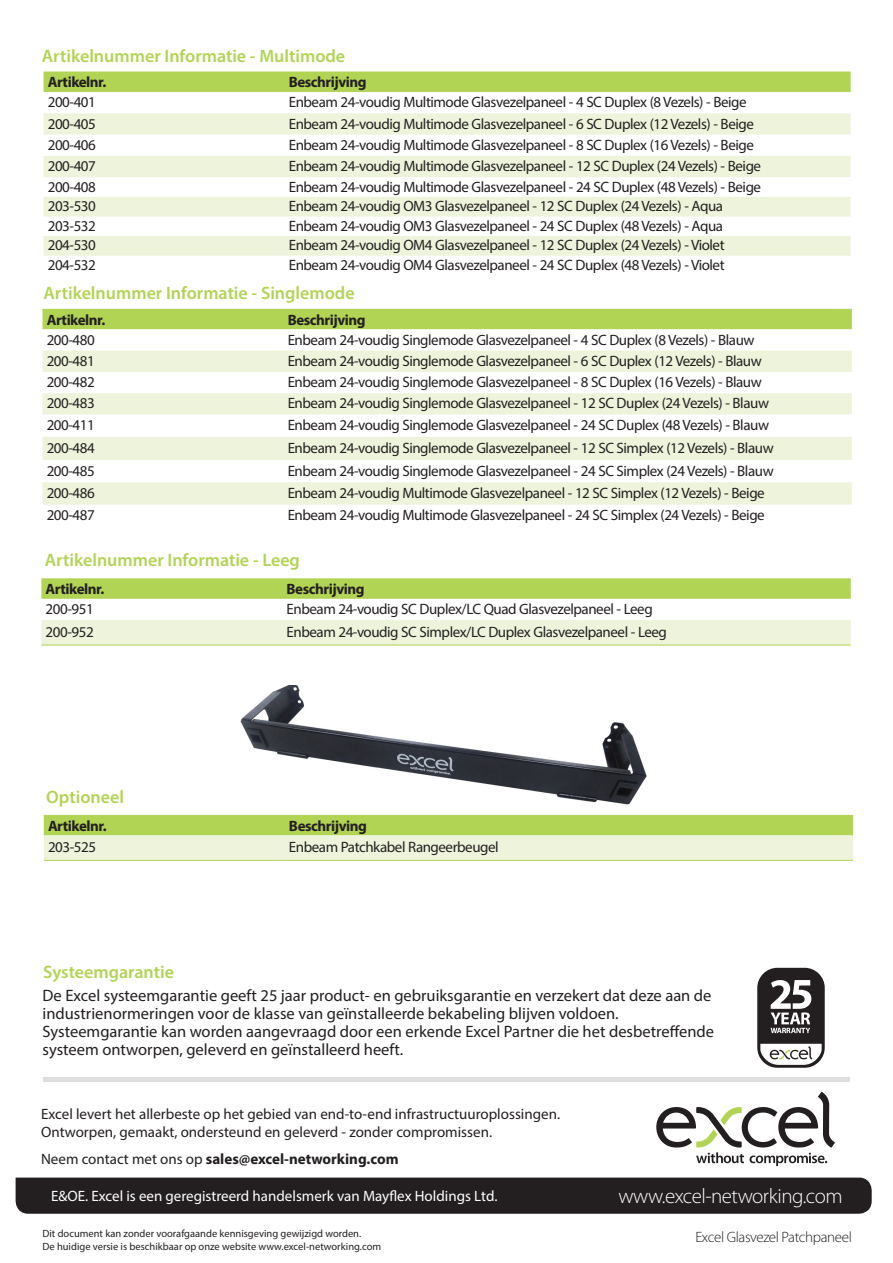
<style>
.page{position:relative;width:893px;height:1263px;background:#fff}
.page>*{position:absolute;margin:0;border:0;box-sizing:border-box;transform-origin:0 0}
.t1{font:300 21px "Myriad Pro";letter-spacing:-.025em;color:#fff}
.Intro_Body_copy{font:600 18px "Myriad Pro";color:#b2d454}
.Body_copy{font:16.5px/18px "Myriad Pro";color:#231f20}
.myriad_table_light{font:15px "Myriad Pro";letter-spacing:-.03em;color:#231f20}
.myriad_table_light-2{font:15px/18px "Myriad Pro";color:#231f20}
.myriad_table_light-3{font:700 15px "Myriad Pro";letter-spacing:-.03em;color:#231f20}
.t2{font:15px "Myriad Pro";color:#fff}
.myriad_table_light-4{font:700 15px "Myriad Pro";color:#231f20}
.t3{font:300 15px "Myriad Pro";letter-spacing:-.025em;color:#231f20}
.t4{font:10.5px/13px "Myriad Pro";color:#231f20}
.s1{font-weight:400}
</style>
<div class="page">
<div style="left:16px;top:1177px;width:856px;height:37px;background:#231f20"></div>
<div style="left:43px;top:1076px;width:807px;height:5px;background:#dddee0"></div>
<svg style="left:656px;top:1092px;width:179px;height:74px"></svg>
<svg style="left:757px;top:968px;width:68px;height:100px"></svg>
<div style="left:44px;top:72px;width:807px;height:20px;background:#b2d454"></div>
<svg style="left:44px;top:113px;width:807px;height:143px;fill:#edf4db"></svg>
<div style="left:42px;top:309px;width:810px;height:20px;background:#b2d454"></div>
<svg style="left:42px;top:329px;width:810px;height:22px"></svg>
<svg style="left:42px;top:351px;width:810px;height:154px;fill:#edf4db"></svg>
<svg style="left:41px;top:578px;width:810px;height:67px"></svg>
<hr style="left:41px;top:645px;width:241px;height:1px;background:#b2d454">
<hr style="left:282px;top:645px;width:569px;height:1px;background:#b2d454">
<img style="left:240px;top:685px;width:407px;height:120px">
<svg style="left:44px;top:815px;width:809px;height:45px;background:#d2e59e"></svg>
<hr style="left:44px;top:860px;width:241px;height:1px;background:#b2d454">
<hr style="left:285px;top:860px;width:568px;height:1px;background:#b2d454">
<p class="Intro_Body_copy" style="left:42px;top:44px;width:305px">Artikelnummer Informatie ‐ Multimode</p>
<p class="myriad_table_light-3" style="left:48px;top:73px;width:60px">Artikelnr.</p>
<p class="myriad_table_light-3" style="left:289px;top:73px;width:79px">Beschrijving</p>
<p class="myriad_table_light" style="left:48px;top:93px;width:50px">200‐401</p>
<p class="myriad_table_light" style="left:289px;top:93px;width:459px">Enbeam 24-voudig Multimode Glasvezelpaneel ‐ 4 SC Duplex (8 Vezels) - Beige</p>
<p class="myriad_table_light" style="left:48px;top:114px;width:50px">200‐405</p>
<p class="myriad_table_light" style="left:289px;top:114px;width:467px">Enbeam 24-voudig Multimode Glasvezelpaneel ‐ 6 SC Duplex (12 Vezels) - Beige</p>
<p class="myriad_table_light" style="left:48px;top:136px;width:50px">200‐406</p>
<p class="myriad_table_light" style="left:289px;top:136px;width:467px">Enbeam 24-voudig Multimode Glasvezelpaneel ‐ 8 SC Duplex (16 Vezels) - Beige</p>
<p class="myriad_table_light" style="left:48px;top:157px;width:50px">200‐407</p>
<p class="myriad_table_light" style="left:289px;top:157px;width:474px">Enbeam 24-voudig Multimode Glasvezelpaneel ‐ 12 SC Duplex (24 Vezels) - Beige</p>
<p class="myriad_table_light" style="left:48px;top:177px;width:50px">200‐408</p>
<p class="myriad_table_light" style="left:289px;top:177px;width:474px">Enbeam 24-voudig Multimode Glasvezelpaneel ‐ 24 SC Duplex (48 Vezels) - Beige</p>
<p class="myriad_table_light" style="left:48px;top:197px;width:50px">203-530</p>
<p class="myriad_table_light" style="left:289px;top:197px;width:436px">Enbeam 24-voudig OM3 Glasvezelpaneel ‐ 12 SC Duplex (24 Vezels) - Aqua</p>
<p class="myriad_table_light" style="left:48px;top:217px;width:50px">203-532</p>
<p class="myriad_table_light" style="left:289px;top:217px;width:436px">Enbeam 24-voudig OM3 Glasvezelpaneel ‐ 24 SC Duplex (48 Vezels) - Aqua</p>
<p class="myriad_table_light" style="left:48px;top:236px;width:50px">204-530</p>
<p class="myriad_table_light" style="left:289px;top:236px;width:437px">Enbeam 24-voudig OM4 Glasvezelpaneel ‐ 12 SC Duplex (24 Vezels) - Violet</p>
<p class="myriad_table_light" style="left:48px;top:256px;width:50px">204-532</p>
<p class="myriad_table_light" style="left:289px;top:256px;width:437px">Enbeam 24-voudig OM4 Glasvezelpaneel ‐ 24 SC Duplex (48 Vezels) - Violet</p>
<p class="Intro_Body_copy" style="left:44px;top:282px;width:313px">Artikelnummer Informatie ‐ Singlemode</p>
<p class="myriad_table_light-3" style="left:47px;top:310px;width:60px">Artikelnr.</p>
<p class="myriad_table_light-3" style="left:288px;top:310px;width:79px">Beschrijving</p>
<p class="myriad_table_light" style="left:47px;top:330px;width:50px">200‐480</p>
<p class="myriad_table_light" style="left:288px;top:330px;width:468px">Enbeam 24-voudig Singlemode Glasvezelpaneel ‐ 4 SC Duplex (8 Vezels) - Blauw</p>
<p class="myriad_table_light" style="left:47px;top:352px;width:50px">200‐481</p>
<p class="myriad_table_light" style="left:288px;top:352px;width:476px">Enbeam 24-voudig Singlemode Glasvezelpaneel ‐ 6 SC Duplex (12 Vezels) - Blauw</p>
<p class="myriad_table_light" style="left:47px;top:373px;width:50px">200‐482</p>
<p class="myriad_table_light" style="left:288px;top:373px;width:476px">Enbeam 24-voudig Singlemode Glasvezelpaneel ‐ 8 SC Duplex (16 Vezels) - Blauw</p>
<p class="myriad_table_light" style="left:47px;top:394px;width:50px">200‐483</p>
<p class="myriad_table_light" style="left:288px;top:394px;width:483px">Enbeam 24-voudig Singlemode Glasvezelpaneel ‐ 12 SC Duplex (24 Vezels) - Blauw</p>
<p class="myriad_table_light" style="left:47px;top:416px;width:50px">200‐411</p>
<p class="myriad_table_light" style="left:288px;top:416px;width:483px">Enbeam 24-voudig Singlemode Glasvezelpaneel ‐ 24 SC Duplex (48 Vezels) - Blauw</p>
<p class="myriad_table_light" style="left:47px;top:439px;width:50px">200-484</p>
<p class="myriad_table_light" style="left:288px;top:439px;width:487px">Enbeam 24-voudig Singlemode Glasvezelpaneel ‐ 12 SC Simplex (12 Vezels) - Blauw</p>
<p class="myriad_table_light" style="left:47px;top:461px;width:50px">200-485</p>
<p class="myriad_table_light" style="left:288px;top:461px;width:487px">Enbeam 24-voudig Singlemode Glasvezelpaneel ‐ 24 SC Simplex (24 Vezels) - Blauw</p>
<p class="myriad_table_light" style="left:47px;top:484px;width:50px">200-486</p>
<p class="myriad_table_light" style="left:288px;top:484px;width:479px">Enbeam 24-voudig Multimode Glasvezelpaneel ‐ 12 SC Simplex (12 Vezels) - Beige</p>
<p class="myriad_table_light" style="left:47px;top:506px;width:50px">200-487</p>
<p class="myriad_table_light" style="left:288px;top:506px;width:479px">Enbeam 24-voudig Multimode Glasvezelpaneel ‐ 24 SC Simplex (24 Vezels) - Beige</p>
<p class="Intro_Body_copy" style="left:45px;top:549px;width:257px">Artikelnummer Informatie ‐ Leeg</p>
<p class="myriad_table_light-3" style="left:46px;top:579px;width:60px">Artikelnr.</p>
<p class="myriad_table_light-3" style="left:287px;top:579px;width:79px">Beschrijving</p>
<p class="myriad_table_light" style="left:46px;top:600px;width:50px">200‐951</p>
<p class="myriad_table_light" style="left:287px;top:600px;width:368px">Enbeam 24-voudig SC Duplex/LC Quad Glasvezelpaneel ‐ Leeg</p>
<p class="myriad_table_light" style="left:46px;top:623px;width:50px">200‐952</p>
<p class="myriad_table_light" style="left:287px;top:623px;width:382px">Enbeam 24-voudig SC Simplex/LC Duplex Glasvezelpaneel ‐ Leeg</p>
<p class="Intro_Body_copy" style="left:46px;top:785px;width:79px">Optioneel</p>
<p class="myriad_table_light-3" style="left:48px;top:816px;width:60px">Artikelnr.</p>
<p class="myriad_table_light-3" style="left:289px;top:816px;width:79px">Beschrijving</p>
<p class="myriad_table_light" style="left:48px;top:838px;width:50px">203‐525</p>
<p class="myriad_table_light" style="left:289px;top:838px;width:211px">Enbeam Patchkabel Rangeerbeugel</p>
<p class="Intro_Body_copy" style="left:43px;top:960px;width:132px">Systeemgarantie</p>
<p class="Body_copy" style="left:43px;top:986px;width:673px">De Excel systeemgarantie geeft 25 jaar product- en gebruiksgarantie en verzekert dat deze aan de industrienormeringen voor de klasse van geïnstalleerde bekabeling blijven voldoen.<br>Systeemgarantie kan worden aangevraagd door een erkende Excel Partner die het desbetreffende systeem ontworpen, geleverd en geïnstalleerd heeft.</p>
<p class="myriad_table_light-2" style="left:41px;top:1105px;width:520px">Excel levert het allerbeste op het gebied van end-to-end infrastructuuroplossingen.<br>Ontworpen, gemaakt, ondersteund en geleverd - zonder compromissen.</p>
<p class="myriad_table_light-4" style="left:41px;top:1149px;width:359px"><span class="s1">Neem contact met ons op</span> sales@excel-networking.com</p>
<p class="t2" style="left:51px;top:1186px;width:448px">E&amp;OE. Excel is een geregistreerd handelsmerk van Mayflex Holdings Ltd.</p>
<p class="t4" style="left:43px;top:1226px;width:340px">Dit document kan zonder voorafgaande kennisgeving gewijzigd worden.<br>De huidige versie is beschikbaar op onze website www.excel-networking.com</p>
<h1 class="t1" style="left:618px;top:1184px;width:226px">www.excel-networking.com</h1>
<p class="t3" style="left:695px;top:1228px;width:158px">Excel Glasvezel Patchpaneel</p>
</div>
